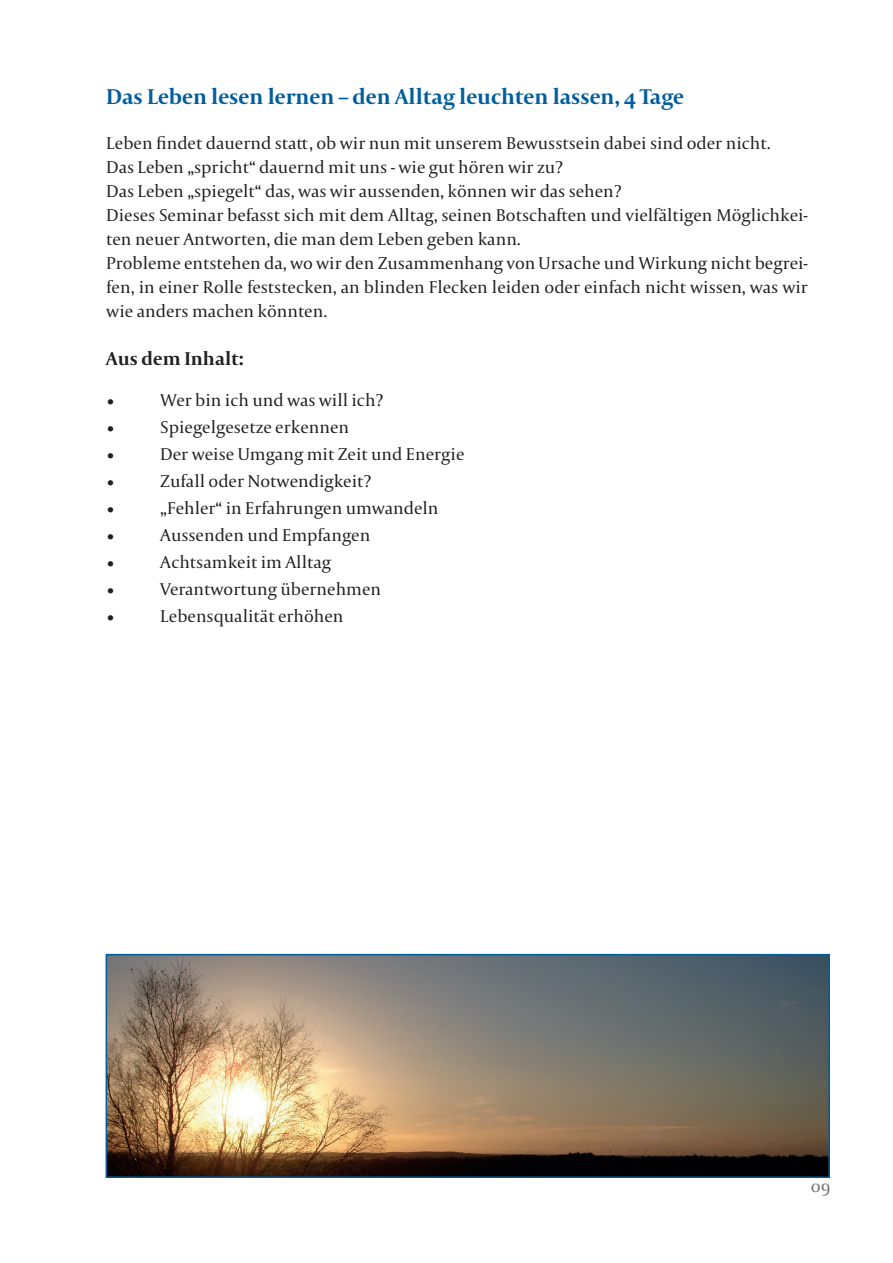
<style>
.page{position:relative;width:893px;height:1263px;background:#fff}
.page>*{position:absolute;margin:0;border:0;box-sizing:border-box;transform-origin:0 0}
.t1{font:700 22.5px "Capitolium 2";color:#005d9c}
.t2{font:700 19.5px "Capitolium 2";color:#231f20}
.t3{font:18px/24px "Capitolium 2";color:#231f20}
.t4{font:18px "Capitolium 2";color:#6c6d70}
</style>
<div class="page">
<img style="left:109px;top:957px;width:718px;height:218px">
<div style="left:106px;top:954px;width:724px;height:224px;border:2px solid #005d9c"></div>
<p class="t1" style="left:106px;top:81px;width:579px">Das Leben lesen lernen – den Alltag leuchten lassen, 4 Tage</p>
<p class="t3" style="left:106px;top:131px;width:703px">Leben findet dauernd statt, ob wir nun mit unserem Bewusstsein dabei sind oder nicht.<br>Das Leben „spricht“ dauernd mit uns - wie gut hören wir zu?<br>Das Leben „spiegelt“ das, was wir aussenden, können wir das sehen?<br>Dieses Seminar befasst sich mit dem Alltag, seinen Botschaften und vielfältigen Möglichkei&shy;ten neuer Antworten, die man dem Leben geben kann.<br>Probleme entstehen da, wo wir den Zusammenhang von Ursache und Wirkung nicht begrei&shy;fen, in einer Rolle feststecken, an blinden Flecken leiden oder einfach nicht wissen, was wir wie anders machen könnten.</p>
<p class="t2" style="left:106px;top:346px;width:139px">Aus dem Inhalt:</p>
<p class="t3" style="left:106px;top:388px;width:10px">•</p>
<p class="t3" style="left:160px;top:388px;width:225px">Wer bin ich und was will ich?</p>
<p class="t3" style="left:106px;top:415px;width:10px">•</p>
<p class="t3" style="left:160px;top:415px;width:190px">Spiegelgesetze erkennen</p>
<p class="t3" style="left:106px;top:442px;width:10px">•</p>
<p class="t3" style="left:160px;top:442px;width:306px">Der weise Umgang mit Zeit und Energie</p>
<p class="t3" style="left:106px;top:469px;width:10px">•</p>
<p class="t3" style="left:160px;top:469px;width:213px">Zufall oder Notwendigkeit?</p>
<p class="t3" style="left:106px;top:496px;width:10px">•</p>
<p class="t3" style="left:160px;top:496px;width:280px">„Fehler“ in Erfahrungen umwandeln</p>
<p class="t3" style="left:106px;top:523px;width:10px">•</p>
<p class="t3" style="left:160px;top:523px;width:212px">Aussenden und Empfangen</p>
<p class="t3" style="left:106px;top:550px;width:10px">•</p>
<p class="t3" style="left:160px;top:550px;width:172px">Achtsamkeit im Alltag</p>
<p class="t3" style="left:106px;top:577px;width:10px">•</p>
<p class="t3" style="left:160px;top:577px;width:222px">Verantwortung übernehmen</p>
<p class="t3" style="left:106px;top:604px;width:10px">•</p>
<p class="t3" style="left:160px;top:604px;width:185px">Lebensqualität erhöhen</p>
<p class="t4" style="left:811px;top:1174px;width:21px">09</p>
</div>
